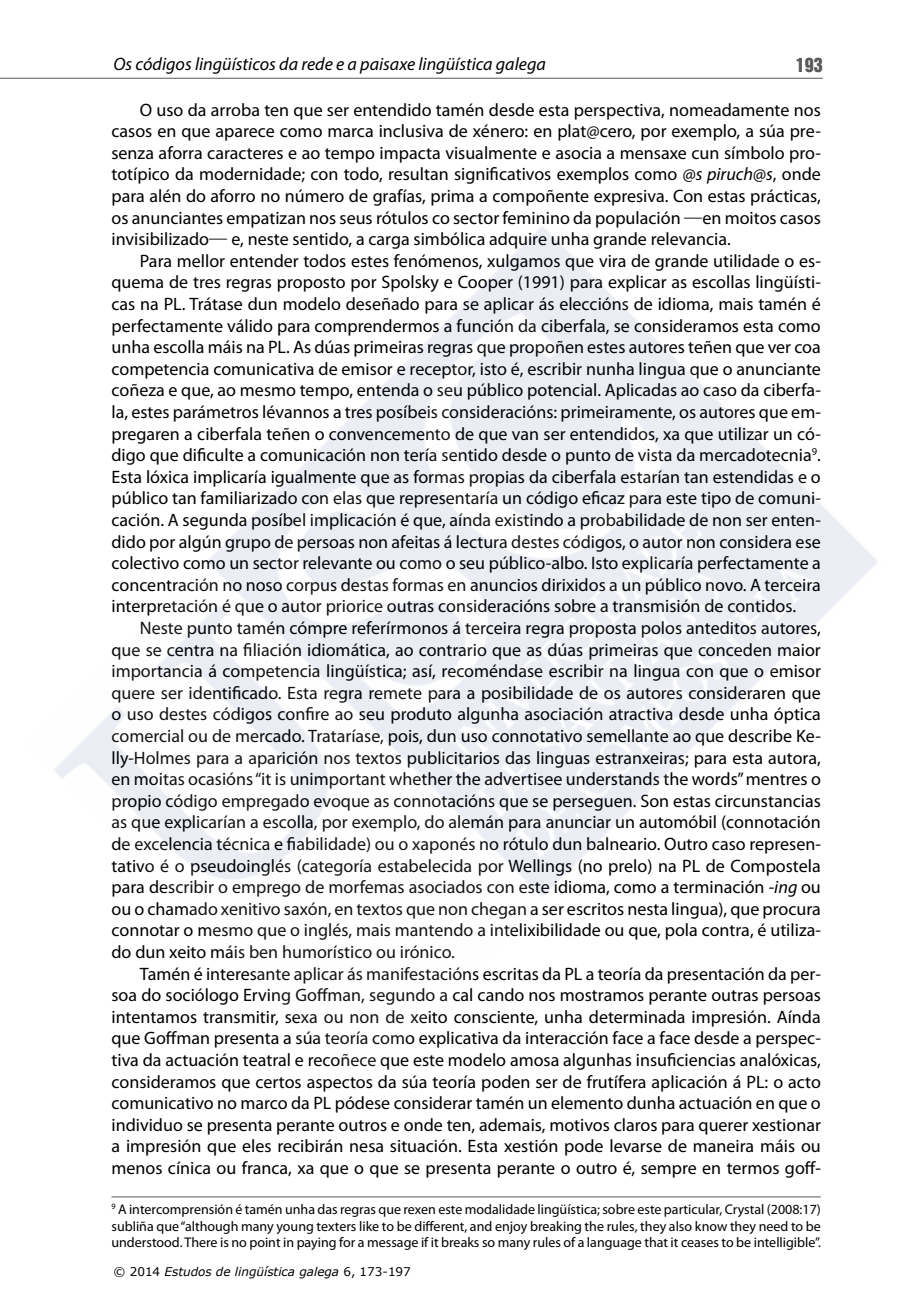
<style>
.page{position:relative;width:908px;height:1304px;background:#fff}
.page>*{position:absolute;margin:0;border:0;box-sizing:border-box;transform-origin:0 0}
.Texto_normal_sangría{font:18px/21.6px "Myriad Pro";color:#000;text-align:justify}
.t1{font:italic 18px "Myriad Pro";color:#000}
.t2{font:18px "Helvetica Inserat";color:#58595b}
.Notas_ao_pé{font:14px/16.8px "Myriad Pro";color:#000;text-align:justify}
.t3{font:italic 12px "Verdana";color:#000}
.s1{font-style:italic}
.s2{font-family:"Adobe Garamond Pro"}
.s3{font-style:normal}
</style>
<div class="page">
<hr style="left:0;top:78px;width:822px;height:1px;background:#58595b">
<hr style="left:111px;top:1197px;width:709px;height:1px;background:#58595b">
<p class="t1" style="left:113px;top:53px;width:433px">Os códigos lingüísticos da rede e a paisaxe lingüística galega</p>
<p class="t2" style="left:795px;top:54px;width:28px">193</p>
<p class="Texto_normal_sangría" style="left:111px;top:98px;width:710px;text-indent:28px">O uso da arroba ten que ser entendido tamén desde esta perspectiva, nomeadamente nos casos en que aparece como marca inclusiva de xénero: en plat@cero, por exemplo, a súa pre&shy;senza aforra caracteres e ao tempo impacta visualmente e asocia a mensaxe cun símbolo pro&shy;totípico da modernidade; con todo, resultan significativos exemplos como <span class="s1">@s piruch@s</span>, onde para alén do aforro no número de grafías, prima a compoñente expresiva. Con estas prácticas, os anunciantes empatizan nos seus rótulos co sector feminino da populación <span class="s2">—</span>en moitos casos invisibilizado<span class="s2">—</span> e, neste sentido, a carga simbólica adquire unha grande relevancia.</p>
<p class="Texto_normal_sangría" style="left:111px;top:250px;width:710px;text-indent:28px">Para mellor entender todos estes fenómenos, xulgamos que vira de grande utilidade o es&shy;quema de tres regras proposto por Spolsky e Cooper (1991) para explicar as escollas lingüísti&shy;cas na PL. Trátase dun modelo deseñado para se aplicar ás eleccións de idioma, mais tamén é perfectamente válido para comprendermos a función da ciberfala, se consideramos esta como unha escolla máis na PL. As dúas primeiras regras que propoñen estes autores teñen que ver coa competencia comunicativa de emisor e receptor, isto é, escribir nunha lingua que o anunciante coñeza e que, ao mesmo tempo, entenda o seu público potencial. Aplicadas ao caso da ciberfa&shy;la, estes parámetros lévannos a tres posíbeis consideracións: primeiramente, os autores que em&shy;pregaren a ciberfala teñen o convencemento de que van ser entendidos, xa que utilizar un có&shy;digo que dificulte a comunicación non tería sentido desde o punto de vista da mercadotecnia<sup>9</sup>.<br>Esta lóxica implicaría igualmente que as formas propias da ciberfala estarían tan estendidas e o público tan familiarizado con elas que representaría un código eficaz para este tipo de comuni&shy;cación. A segunda posíbel implicación é que, aínda existindo a probabilidade de non ser enten&shy;dido por algún grupo de persoas non afeitas á lectura destes códigos, o autor non considera ese colectivo como un sector relevante ou como o seu público-albo. Isto explicaría perfectamente a concentración no noso corpus destas formas en anuncios dirixidos a un público novo. A terceira interpretación é que o autor priorice outras consideracións sobre a transmisión de contidos.</p>
<p class="Texto_normal_sangría" style="left:111px;top:617px;width:710px;text-indent:28px">Neste punto tamén cómpre referírmonos á terceira regra proposta polos anteditos autores, que se centra na filiación idiomática, ao contrario que as dúas primeiras que conceden maior importancia á competencia lingüística; así, recoméndase escribir na lingua con que o emisor quere ser identificado. Esta regra remete para a posibilidade de os autores consideraren que o uso destes códigos confire ao seu produto algunha asociación atractiva desde unha óptica comercial ou de mercado. Trataríase, pois, dun uso connotativo semellante ao que describe Ke&shy;lly-Holmes para a aparición nos textos publicitarios das linguas estranxeiras; para esta autora, en moitas ocasións “it is unimportant whether the advertisee understands the words” mentres o propio código empregado evoque as connotacións que se perseguen. Son estas circunstancias as que explicarían a escolla, por exemplo, do alemán para anunciar un automóbil (connotación de excelencia técnica e fiabilidade) ou o xaponés no rótulo dun balneario. Outro caso represen&shy;tativo é o pseudoinglés (categoría estabelecida por Wellings (no prelo) na PL de Compostela para describir o emprego de morfemas asociados con este idioma, como a terminación -<span class="s1">ing</span> ou ou o chamado xenitivo saxón, en textos que non chegan a ser escritos nesta lingua), que procura connotar o mesmo que o inglés, mais mantendo a intelixibilidade ou que, pola contra, é utiliza&shy;do dun xeito máis ben humorístico ou irónico.</p>
<p class="Texto_normal_sangría" style="left:111px;top:962px;width:710px;text-indent:28px">Tamén é interesante aplicar ás manifestacións escritas da PL a teoría da presentación da per&shy;soa do sociólogo Erving Goffman, segundo a cal cando nos mostramos perante outras persoas intentamos transmitir, sexa ou non de xeito consciente, unha determinada impresión. Aínda que Goffman presenta a súa teoría como explicativa da interacción face a face desde a perspec&shy;tiva da actuación teatral e recoñece que este modelo amosa algunhas insuficiencias analóxicas, consideramos que certos aspectos da súa teoría poden ser de frutífera aplicación á PL: o acto comunicativo no marco da PL pódese considerar tamén un elemento dunha actuación en que o individuo se presenta perante outros e onde ten, ademais, motivos claros para querer xestionar a impresión que eles recibirán nesa situación. Esta xestión pode levarse de maneira máis ou menos cínica ou franca, xa que o que se presenta perante o outro é, sempre en termos goff-</p>
<p class="Notas_ao_pé" style="left:111px;top:1200px;width:710px"><sup>9</sup> A intercomprensión é tamén unha das regras que rexen este modalidade lingüística; sobre este particular, Crystal (2008:17) subliña que “although many young texters like to be different, and enjoy breaking the rules, they also know they need to be understood. There is no point in paying for a message if it breaks so many rules of a language that it ceases to be intelligible”.</p>
<p class="t3" style="left:113px;top:1264px;width:299px"><span class="s3">© 2014</span> Estudos de lingüística galega <span class="s3">6, 173-197</span></p>
</div>
